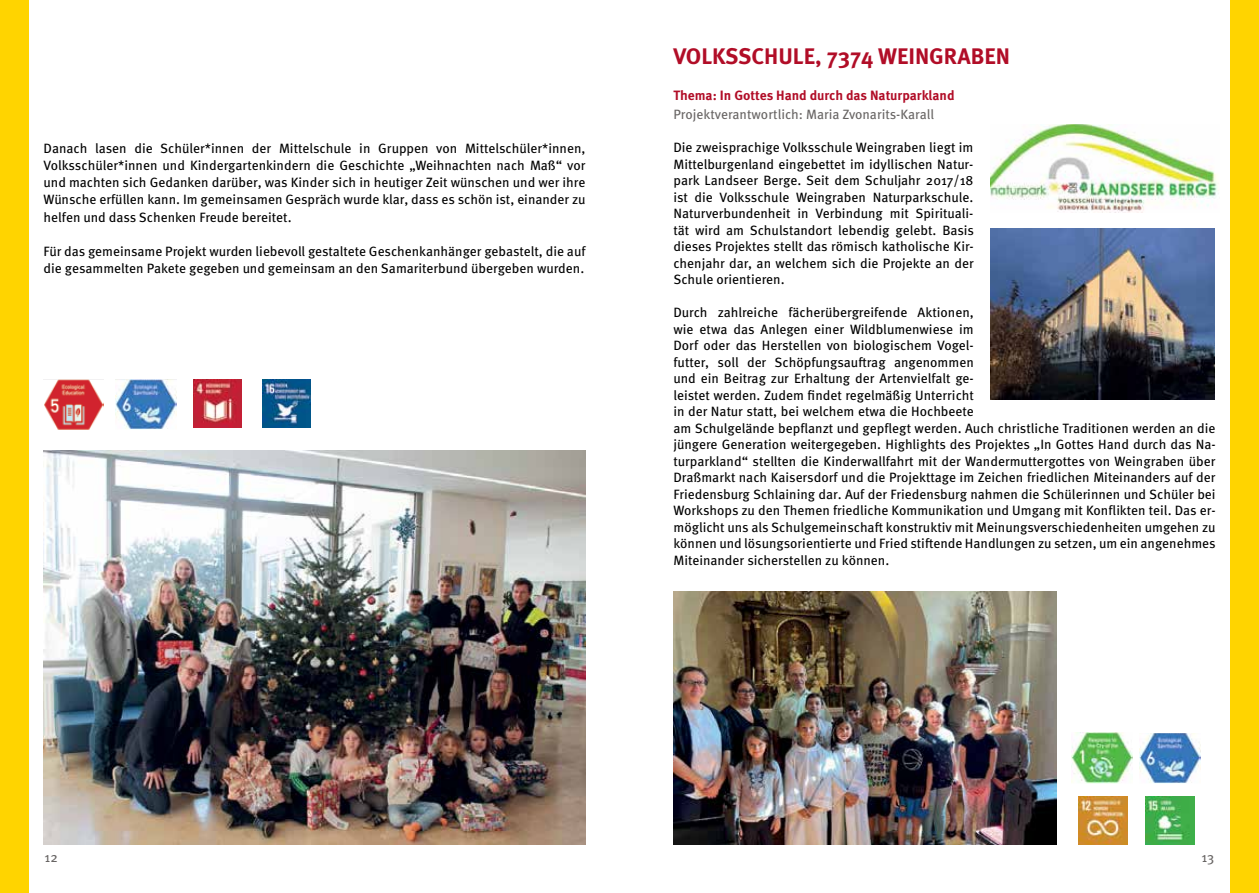
<style>
.page{position:relative;width:1259px;height:893px;background:#fff}
.page>*{position:absolute;margin:0;border:0;box-sizing:border-box;transform-origin:0 0}
.t1{font:700 22.5px "Meta Pro";color:#b10d27}
.t2{font:13.5px/16.5px "Meta Pro";color:#000;text-align:justify}
.t3{font:13.5px "Meta Pro";color:#676463}
.t4{font:700 13.5px "Meta Pro";color:#b10d27}
</style>
<div class="page">
<div style="left:1229px;top:0;width:30px;height:893px;background:#ffd400"></div>
<div style="left:0;top:0;width:29px;height:893px;background:#ffd400"></div>
<img style="left:673px;top:591px;width:383px;height:253px">
<img style="left:991px;top:229px;width:223px;height:171px">
<img style="left:990px;top:124px;width:229px;height:88px">
<img style="left:44px;top:451px;width:541px;height:394px">
<img style="left:44px;top:379px;width:60px;height:51px">
<img style="left:116px;top:379px;width:60px;height:51px">
<img style="left:193px;top:379px;width:49px;height:49px">
<img style="left:262px;top:379px;width:48px;height:49px">
<img style="left:1071px;top:732px;width:61px;height:51px">
<img style="left:1140px;top:733px;width:60px;height:50px">
<img style="left:1078px;top:796px;width:49px;height:49px">
<img style="left:1146px;top:796px;width:48px;height:49px">
<p class="t2" style="left:44px;top:138px;width:543px;line-height:17.2px">Danach lasen die Schüler*innen der Mittelschule in Gruppen von Mittelschüler*innen, Volksschüler*innen und Kindergartenkindern die Geschichte „Weihnachten nach Maß“ vor und machten sich Gedanken darüber, was Kinder sich in heutiger Zeit wünschen und wer ihre Wünsche erfüllen kann. Im gemeinsamen Gespräch wurde klar, dass es schön ist, einander zu helfen und dass Schenken Freude bereitet.</p>
<p class="t2" style="left:44px;top:242px;width:543px;line-height:17.2px">Für das gemeinsame Projekt wurden liebevoll gestaltete Geschenkanhänger gebastelt, die auf die gesammelten Pakete gegeben und gemeinsam an den Samariterbund übergeben wurden.</p>
<h1 class="t1" style="left:673px;top:38px;width:338px">VOLKSSCHULE, 7374 WEINGRABEN</h1>
<p class="t4" style="left:673px;top:84px;width:283px">Thema: In Gottes Hand durch das Naturparkland</p>
<p class="t3" style="left:673px;top:104px;width:262px">Projektverantwortlich: Maria Zvonarits-Karall</p>
<p class="t2" style="left:673px;top:138px;width:302px">Die zweisprachige Volksschule Weingraben liegt im Mittelburgenland eingebettet im idyllischen Natur&shy;park Landseer Berge. Seit dem Schuljahr 2017/18 ist die Volksschule Weingraben Naturparkschule.<br>Naturverbundenheit in Verbindung mit Spirituali&shy;tät wird am Schulstandort lebendig gelebt. Basis dieses Projektes stellt das römisch katholische Kir&shy;chenjahr dar, an welchem sich die Projekte an der Schule orientieren.</p>
<p class="t2" style="left:673px;top:303px;width:544px;text-align:left">Durch zahlreiche fächerübergreifende Aktionen,<br>wie etwa das Anlegen einer Wildblumenwiese im<br>Dorf oder das Herstellen von biologischem Vogel-<br>futter, soll der Schöpfungsauftrag angenommen<br>und ein Beitrag zur Erhaltung der Artenvielfalt ge-<br>leistet werden. Zudem findet regelmäßig Unterricht<br>in der Natur statt, bei welchem etwa die Hochbeete<br>am Schulgelände bepflanzt und gepflegt werden. Auch christliche Traditionen werden an die jüngere Generation weitergegeben. Highlights des Projektes „In Gottes Hand durch das Na&shy;turparkland“ stellten die Kinderwallfahrt mit der Wandermuttergottes von Weingraben über Draßmarkt nach Kaisersdorf und die Projekttage im Zeichen friedlichen Miteinanders auf der Friedensburg Schlaining dar. Auf der Friedensburg nahmen die Schülerinnen und Schüler bei Workshops zu den Themen friedliche Kommunikation und Umgang mit Konflikten teil. Das er&shy;möglicht uns als Schulgemeinschaft konstruktiv mit Meinungsverschiedenheiten umgehen zu können und lösungsorientierte und Fried stiftende Handlungen zu setzen, um ein angenehmes Miteinander sicherstellen zu können.</p>
<p class="t3" style="left:45px;top:847px;width:15px">12</p>
<p class="t3" style="left:1201px;top:847px;width:14px">13</p>
</div>
